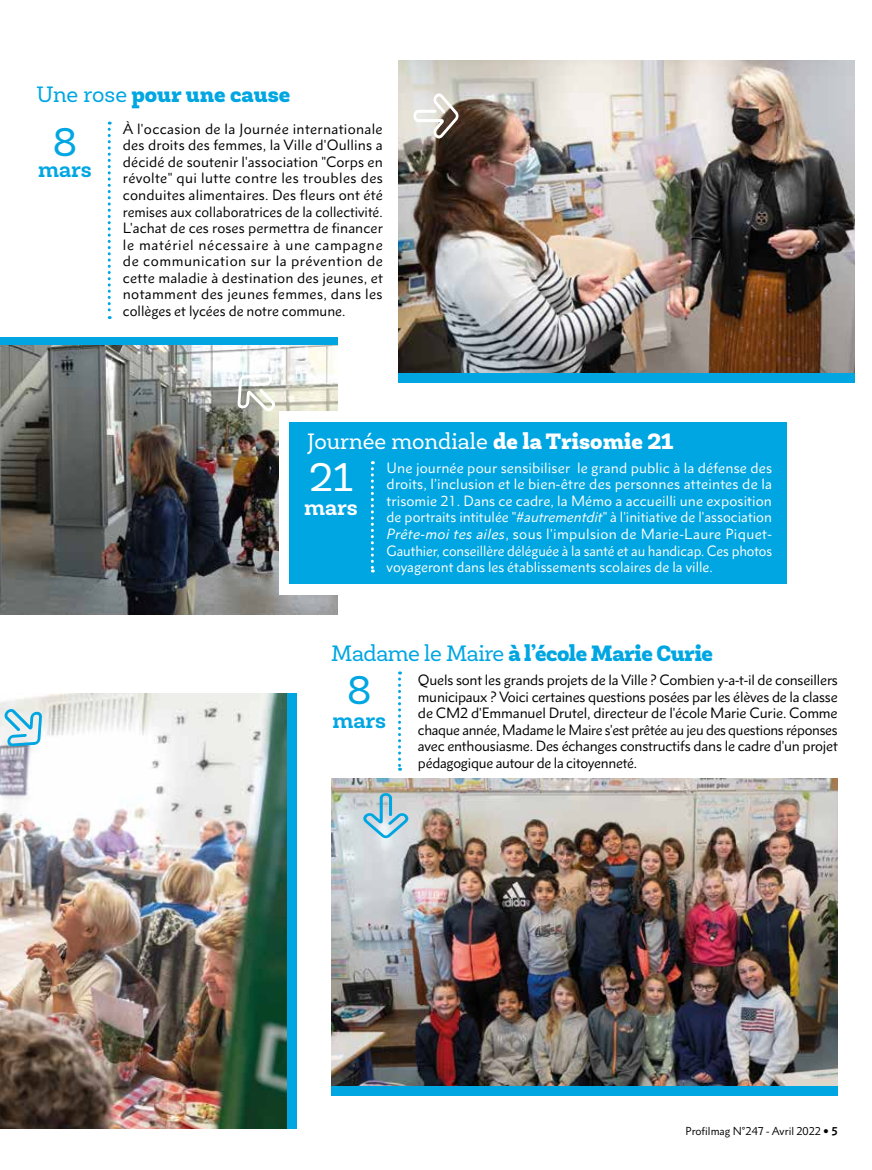
<style>
.page{position:relative;width:872px;height:1170px;background:#fff}
.page>*{position:absolute;margin:0;border:0;box-sizing:border-box;transform-origin:0 0}
.t1{font:40.5px "Newslab";color:#00a6e2}
.t2{font:40.5px "Newslab";color:#fff}
.t3{font:900 22.5px "Newslab";letter-spacing:-.02em;color:#00a6e2}
.t4{font:22.5px "Newslab";color:#fff}
.t5{font:900 22.5px "Newslab";color:#00a6e2}
.t6{font:700 22.5px "Newslab";color:#00a6e2}
.t7{font:700 22.5px "Newslab";color:#fff}
.t8{font:13.5px/16.5px "Metro Nova Pro";letter-spacing:-.01em;color:#000;text-align:justify}
.t9{font:13.5px/16.5px "Metro Nova Pro";color:#fff;text-align:justify}
.t10{font:10.5px "Metro Nova Pro";color:#000}
.s1{font-weight:400}
.s2{font-weight:900}
.s3{font-style:italic}
.s4{font-weight:700}
</style>
<div class="page">
<img style="left:331px;top:778px;width:507px;height:308px">
<img style="left:0;top:344px;width:338px;height:270px">
<div style="left:0;top:337px;width:338px;height:7px;background:#00a6e2"></div>
<div style="left:279px;top:411px;width:467px;height:183px;background:#fff"></div>
<div style="left:290px;top:422px;width:497px;height:162px;background:#00a6e2"></div>
<img style="left:398px;top:61px;width:457px;height:312px">
<svg style="left:413px;top:93px;width:45px;height:45px"></svg>
<svg style="left:363px;top:793px;width:45px;height:45px;background:#a4cbda"></svg>
<svg style="left:108px;top:122px;width:3px;height:197px"></svg>
<svg style="left:237px;top:373px;width:39px;height:39px"></svg>
<svg style="left:398px;top:671px;width:3px;height:99px"></svg>
<div style="left:398px;top:373px;width:457px;height:9px;background:#00a6e2"></div>
<div style="left:331px;top:1086px;width:507px;height:9px;background:#00a6e2"></div>
<svg style="left:371px;top:461px;width:3px;height:111px"></svg>
<img style="left:0;top:693px;width:287px;height:435px">
<div style="left:287px;top:693px;width:9px;height:435px;background:#00a6e2"></div>
<svg style="left:4px;top:708px;width:38px;height:38px"></svg>
<h2 class="t5" style="left:37px;top:80px;width:255px"><span class="s1">Une rose</span> pour une cause</h2>
<h1 class="t1" style="left:53px;top:117px;width:26px">8</h1>
<h2 class="t6" style="left:38px;top:155px;width:55px">mars</h2>
<p class="t8" style="left:123px;top:120px;width:261px">À l'occasion de la Journée internationale des droits des femmes, la Ville d'Oullins a décidé de soutenir l'association "Corps en révolte" qui lutte contre les troubles des conduites alimentaires. Des fleurs ont été remises aux collaboratrices de la collectivité.<br>L'achat de ces roses permettra de financer le matériel nécessaire à une campagne de communication sur la prévention de cette maladie à destination des jeunes, et notamment des jeunes femmes, dans les collèges et lycées de notre commune.</p>
<h2 class="t4" style="left:307px;top:427px;width:367px">Journée mondiale <span class="s2">de la Trisomie 21</span></h2>
<h1 class="t2" style="left:309px;top:451px;width:45px">21</h1>
<h2 class="t7" style="left:304px;top:492px;width:55px">mars</h2>
<p class="t9" style="left:386px;top:459px;width:387px">Une journée pour sensibiliser le grand public à la défense des droits, l’inclusion et le bien-être des personnes atteintes de la trisomie 21. Dans ce cadre, la Mémo a accueilli une exposition de portraits intitulée "#<span class="s3">autrementdit</span>" à l'initiative de l'association <span class="s3">Prête-moi tes ailes</span>, sous l'impulsion de Marie-Laure Piquet-Gauthier, conseillère déléguée à la santé et au handicap. Ces photos voyageront dans les établissements scolaires de la ville.</p>
<h2 class="t3" style="left:331px;top:639px;width:383px"><span class="s1">Madame le Maire</span> à l’école Marie Curie</h2>
<h1 class="t1" style="left:347px;top:665px;width:26px">8</h1>
<h2 class="t6" style="left:332px;top:706px;width:55px">mars</h2>
<p class="t8" style="left:418px;top:671px;width:421px">Quels sont les grands projets de la Ville ? Combien y-a-t-il de conseillers municipaux ? Voici certaines questions posées par les élèves de la classe de CM2 d'Emmanuel Drutel, directeur de l'école Marie Curie. Comme chaque année, Madame le Maire s'est prêtée au jeu des questions réponses avec enthousiasme. Des échanges constructifs dans le cadre d'un projet pédagogique autour de la citoyenneté.</p>
<p class="t10" style="left:685px;top:1123px;width:154px">Profilmag N°247 - Avril 2022 <span class="s4">5</span></p>
</div>
